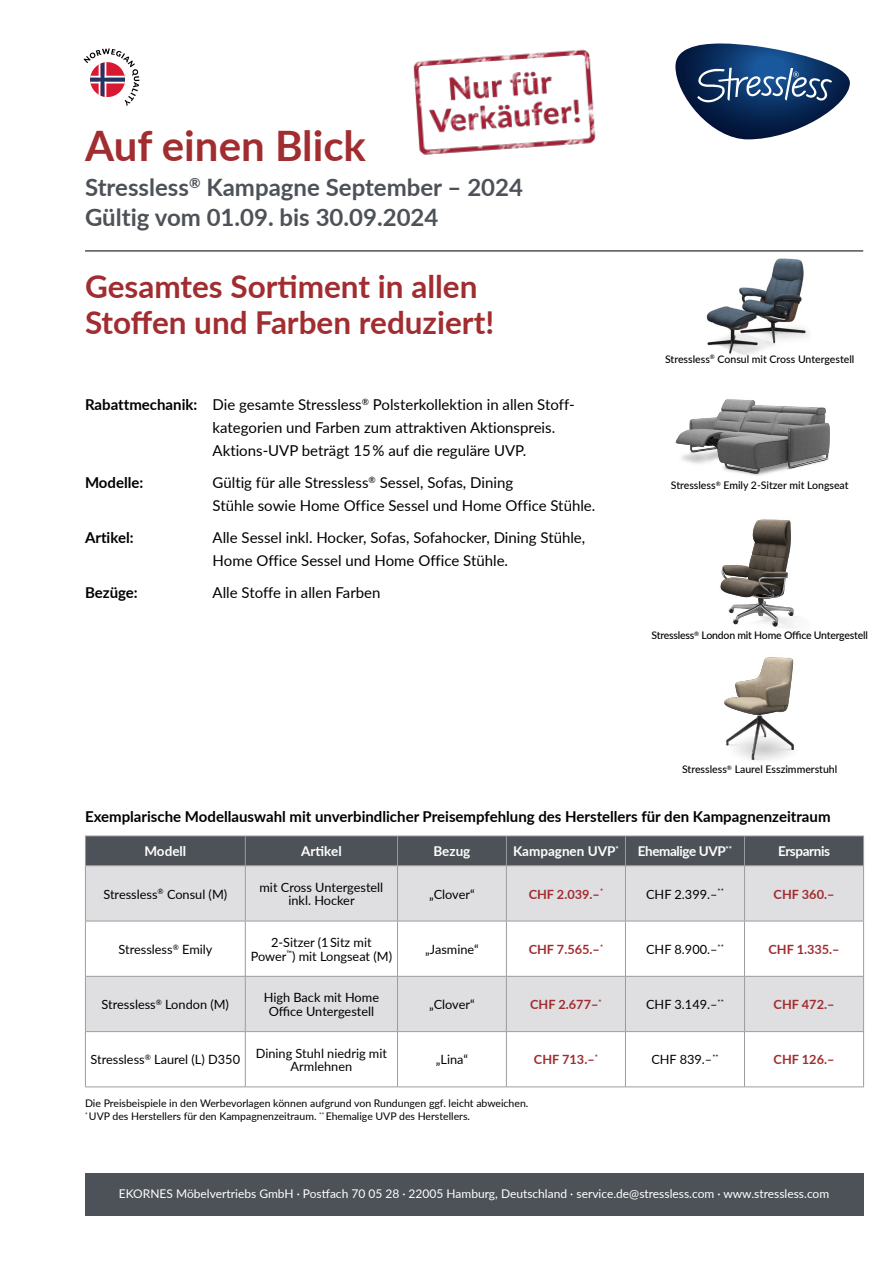
<style>
.page{position:relative;width:893px;height:1263px;background:#fff}
.page>*{position:absolute;margin:0;border:0;box-sizing:border-box;transform-origin:0 0}
.t1{font:700 42px "Lato";color:#a12d30}
.t2{font:700 31.5px/36px "Lato";color:#a12d30}
.t3{font:700 24px/30px "Lato";color:#4d5258}
.t4{font:15px/23.2px "Lato";color:#000}
.t5{font:700 15px "Lato";color:#000}
.t6{font:700 13.5px "Lato";letter-spacing:-.005em;color:#fff}
.t7{font:700 13.5px "Lato";letter-spacing:-.03em;color:#fff}
.t8{font:12.75px/13.5px "Lato";color:#000;text-align:center}
.t9{font:700 12.75px "Lato";color:#a12d30}
.t10{font:12px "Lato";color:#fff}
.t11{font:10.5px/13.5px "Lato";color:#000}
.t12{font:500 10.5px "Lato";color:#000}
.t13{font:500 10.5px "Lato";letter-spacing:-.02em;color:#000}
.s1{font-weight:700}
</style>
<div class="page">
<img style="left:706px;top:258px;width:102px;height:98px">
<div style="left:85px;top:1174px;width:778px;height:42px;background:#4d5258"></div>
<hr style="left:85px;top:250px;width:778px;height:2px;background:#4d5258">
<svg style="left:83px;top:48px;width:56px;height:58px"></svg>
<img style="left:413px;top:49px;width:183px;height:106px">
<img style="left:675px;top:399px;width:155px;height:77px">
<img style="left:724px;top:657px;width:70px;height:103px">
<img style="left:720px;top:519px;width:77px;height:109px">
<svg style="left:675px;top:43px;width:175px;height:96px"></svg>
<svg style="left:86px;top:866px;width:777px;height:165px;fill:#dfdee1"></svg>
<svg style="left:86px;top:1032px;width:777px;height:54px"></svg>
<svg style="left:85px;top:836px;width:779px;height:30px;background:#51555b"></svg>
<hr style="left:744px;top:865px;width:120px;height:1px;background:#9d9ba0">
<hr style="left:85px;top:866px;width:1px;height:55px;background:#9d9ba0">
<hr style="left:245px;top:866px;width:1px;height:55px;background:#9d9ba0">
<hr style="left:85px;top:1032px;width:1px;height:54px;background:#9d9ba0">
<hr style="left:85px;top:1031px;width:160px;height:1px;background:#9d9ba0">
<hr style="left:397px;top:866px;width:1px;height:55px;background:#9d9ba0">
<hr style="left:245px;top:1032px;width:1px;height:54px;background:#9d9ba0">
<hr style="left:245px;top:1031px;width:153px;height:1px;background:#9d9ba0">
<hr style="left:506px;top:866px;width:1px;height:55px;background:#9d9ba0">
<hr style="left:397px;top:1032px;width:1px;height:54px;background:#9d9ba0">
<hr style="left:398px;top:1031px;width:108px;height:1px;background:#9d9ba0">
<hr style="left:625px;top:866px;width:1px;height:55px;background:#9d9ba0">
<hr style="left:506px;top:1032px;width:1px;height:54px;background:#9d9ba0">
<hr style="left:506px;top:1031px;width:119px;height:1px;background:#9d9ba0">
<hr style="left:744px;top:866px;width:1px;height:55px;background:#9d9ba0">
<hr style="left:863px;top:866px;width:1px;height:55px;background:#9d9ba0">
<hr style="left:625px;top:1032px;width:1px;height:54px;background:#9d9ba0">
<hr style="left:625px;top:1031px;width:119px;height:1px;background:#9d9ba0">
<hr style="left:85px;top:921px;width:1px;height:55px;background:#9d9ba0">
<hr style="left:85px;top:921px;width:160px;height:1px;background:#9d9ba0">
<hr style="left:744px;top:1032px;width:1px;height:54px;background:#9d9ba0">
<hr style="left:744px;top:1031px;width:120px;height:1px;background:#9d9ba0">
<hr style="left:245px;top:921px;width:1px;height:55px;background:#9d9ba0">
<hr style="left:863px;top:1032px;width:1px;height:54px;background:#9d9ba0">
<hr style="left:245px;top:921px;width:153px;height:1px;background:#9d9ba0">
<hr style="left:85px;top:1086px;width:160px;height:1px;background:#9d9ba0">
<hr style="left:397px;top:921px;width:1px;height:55px;background:#9d9ba0">
<hr style="left:398px;top:921px;width:108px;height:1px;background:#9d9ba0">
<hr style="left:245px;top:1086px;width:153px;height:1px;background:#9d9ba0">
<hr style="left:506px;top:921px;width:1px;height:55px;background:#9d9ba0">
<hr style="left:506px;top:921px;width:119px;height:1px;background:#9d9ba0">
<hr style="left:398px;top:1086px;width:108px;height:1px;background:#9d9ba0">
<hr style="left:506px;top:1086px;width:119px;height:1px;background:#9d9ba0">
<hr style="left:625px;top:1086px;width:119px;height:1px;background:#9d9ba0">
<hr style="left:744px;top:1086px;width:120px;height:1px;background:#9d9ba0">
<hr style="left:625px;top:921px;width:1px;height:55px;background:#9d9ba0">
<hr style="left:625px;top:921px;width:119px;height:1px;background:#9d9ba0">
<hr style="left:744px;top:921px;width:1px;height:55px;background:#9d9ba0">
<hr style="left:744px;top:921px;width:120px;height:1px;background:#9d9ba0">
<hr style="left:863px;top:921px;width:1px;height:55px;background:#9d9ba0">
<hr style="left:85px;top:977px;width:1px;height:54px;background:#9d9ba0">
<hr style="left:85px;top:976px;width:160px;height:1px;background:#9d9ba0">
<hr style="left:245px;top:977px;width:1px;height:54px;background:#9d9ba0">
<hr style="left:245px;top:976px;width:153px;height:1px;background:#9d9ba0">
<hr style="left:397px;top:977px;width:1px;height:54px;background:#9d9ba0">
<hr style="left:398px;top:976px;width:108px;height:1px;background:#9d9ba0">
<hr style="left:506px;top:977px;width:1px;height:54px;background:#9d9ba0">
<hr style="left:506px;top:976px;width:119px;height:1px;background:#9d9ba0">
<hr style="left:625px;top:977px;width:1px;height:54px;background:#9d9ba0">
<hr style="left:625px;top:976px;width:119px;height:1px;background:#9d9ba0">
<hr style="left:744px;top:977px;width:1px;height:54px;background:#9d9ba0">
<hr style="left:744px;top:976px;width:120px;height:1px;background:#9d9ba0">
<hr style="left:863px;top:977px;width:1px;height:54px;background:#9d9ba0">
<h1 class="t1" style="left:85px;top:115px;width:283px">Auf einen Blick</h1>
<h3 class="t3" style="left:85px;top:171px;width:439px">Stressless<sup>®</sup> Kampagne September – 2024<br>Gültig vom 01.09. bis 30.09.2024</h3>
<h2 class="t2" style="left:85px;top:267px;width:411px">Gesamtes Sortiment in allen<br>Stoffen und Farben reduziert!</h2>
<p class="t4" style="left:213px;top:392px;width:364px;text-indent:-128px"><span class="s1">Rabattmechanik:</span> Die gesamte Stressless<sup>®</sup> Polsterkollektion in allen Stoff&shy;kategorien und Farben zum attraktiven Aktionspreis.<br>Aktions-UVP beträgt 15 % auf die reguläre UVP.</p>
<p class="t5" style="left:85px;top:471px;width:60px">Modelle:</p>
<p class="t4" style="left:213px;top:470px;width:384px">Gültig für alle Stressless<sup>®</sup> Sessel, Sofas, Dining<br>Stühle sowie Home Office Sessel und Home Office Stühle.</p>
<p class="t5" style="left:85px;top:526px;width:50px">Artikel:</p>
<p class="t4" style="left:213px;top:525px;width:374px">Alle Sessel inkl. Hocker, Sofas, Sofahocker, Dining Stühle,<br>Home Office Sessel und Home Office Stühle.</p>
<p class="t5" style="left:85px;top:581px;width:54px">Bezüge:</p>
<p class="t4" style="left:213px;top:580px;width:169px">Alle Stoffe in allen Farben</p>
<p class="t12" style="left:665px;top:351px;width:191px">Stressless<sup>®</sup> Consul mit Cross Untergestell</p>
<p class="t12" style="left:671px;top:478px;width:179px">Stressless<sup>®</sup> Emily 2-Sitzer mit Longseat</p>
<p class="t13" style="left:652px;top:628px;width:218px">Stressless<sup>®</sup> London mit Home Office Untergestell</p>
<p class="t12" style="left:682px;top:762px;width:157px">Stressless<sup>®</sup> Laurel Esszimmerstuhl</p>
<p class="t5" style="left:85px;top:806px;width:747px">Exemplarische Modellauswahl mit unverbindlicher Preisempfehlung des Herstellers für den Kampagnenzeitraum</p>
<p class="t6" style="left:144px;top:841px;width:43px">Modell</p>
<p class="t6" style="left:301px;top:841px;width:42px">Artikel</p>
<p class="t6" style="left:433px;top:841px;width:38px">Bezug</p>
<p class="t6" style="left:513px;top:841px;width:107px">Kampagnen UVP<sup>*</sup></p>
<p class="t7" style="left:638px;top:841px;width:96px">Ehemalige UVP<sup>**</sup></p>
<p class="t7" style="left:778px;top:841px;width:53px">Ersparnis</p>
<p class="t8" style="left:103px;top:887px;width:125px">Stressless<sup>®</sup> Consul (M)</p>
<p class="t8" style="left:259px;top:880px;width:125px">mit Cross Untergestell inkl. Hocker</p>
<p class="t8" style="left:429px;top:887px;width:47px">„Clover“</p>
<p class="t9" style="left:529px;top:884px;width:76px">CHF 2.039.–<sup>*</sup></p>
<p class="t8" style="left:646px;top:887px;width:79px">CHF 2.399.–<sup>**</sup></p>
<p class="t9" style="left:774px;top:884px;width:62px">CHF 360.–</p>
<p class="t8" style="left:119px;top:942px;width:95px">Stressless<sup>®</sup> Emily</p>
<p class="t8" style="left:251px;top:935px;width:143px">2-Sitzer (1 Sitz mit<br>Power<sup>™</sup>) mit Longseat (M)</p>
<p class="t8" style="left:425px;top:942px;width:55px">„Jasmine“</p>
<p class="t9" style="left:529px;top:940px;width:76px">CHF 7.565.–<sup>*</sup></p>
<p class="t8" style="left:646px;top:942px;width:79px">CHF 8.900.–<sup>**</sup></p>
<p class="t9" style="left:768px;top:940px;width:73px">CHF 1.335.–</p>
<p class="t8" style="left:102px;top:997px;width:129px">Stressless<sup>®</sup> London (M)</p>
<p class="t8" style="left:264px;top:990px;width:117px">High Back mit Home<br>Office Untergestell</p>
<p class="t8" style="left:429px;top:997px;width:47px">„Clover“</p>
<p class="t9" style="left:530px;top:995px;width:73px">CHF 2.677–<sup>*</sup></p>
<p class="t8" style="left:646px;top:997px;width:79px">CHF 3.149.–<sup>**</sup></p>
<p class="t9" style="left:774px;top:995px;width:62px">CHF 472.–</p>
<p class="t8" style="left:91px;top:1052px;width:151px">Stressless<sup>®</sup> Laurel (L) D350</p>
<p class="t8" style="left:256px;top:1046px;width:133px">Dining Stuhl niedrig mit<br>Armlehnen</p>
<p class="t8" style="left:436px;top:1052px;width:34px">„Lina“</p>
<p class="t9" style="left:534px;top:1050px;width:66px">CHF 713.–<sup>*</sup></p>
<p class="t8" style="left:651px;top:1052px;width:69px">CHF 839.–<sup>**</sup></p>
<p class="t9" style="left:774px;top:1050px;width:62px">CHF 126.–</p>
<p class="t11" style="left:85px;top:1096px;width:445px">Die Preisbeispiele in den Werbevorlagen können aufgrund von Rundungen ggf. leicht abweichen. <sup>*</sup> UVP des Herstellers für den Kampagnenzeitraum. <sup>**</sup> Ehemalige UVP des Herstellers.</p>
<p class="t10" style="left:119px;top:1185px;width:712px">EKORNES Möbelvertriebs GmbH · Postfach 70 05 28 · 22005 Hamburg, Deutschland · service.de@stressless.com · www.stressless.com</p>
</div>
